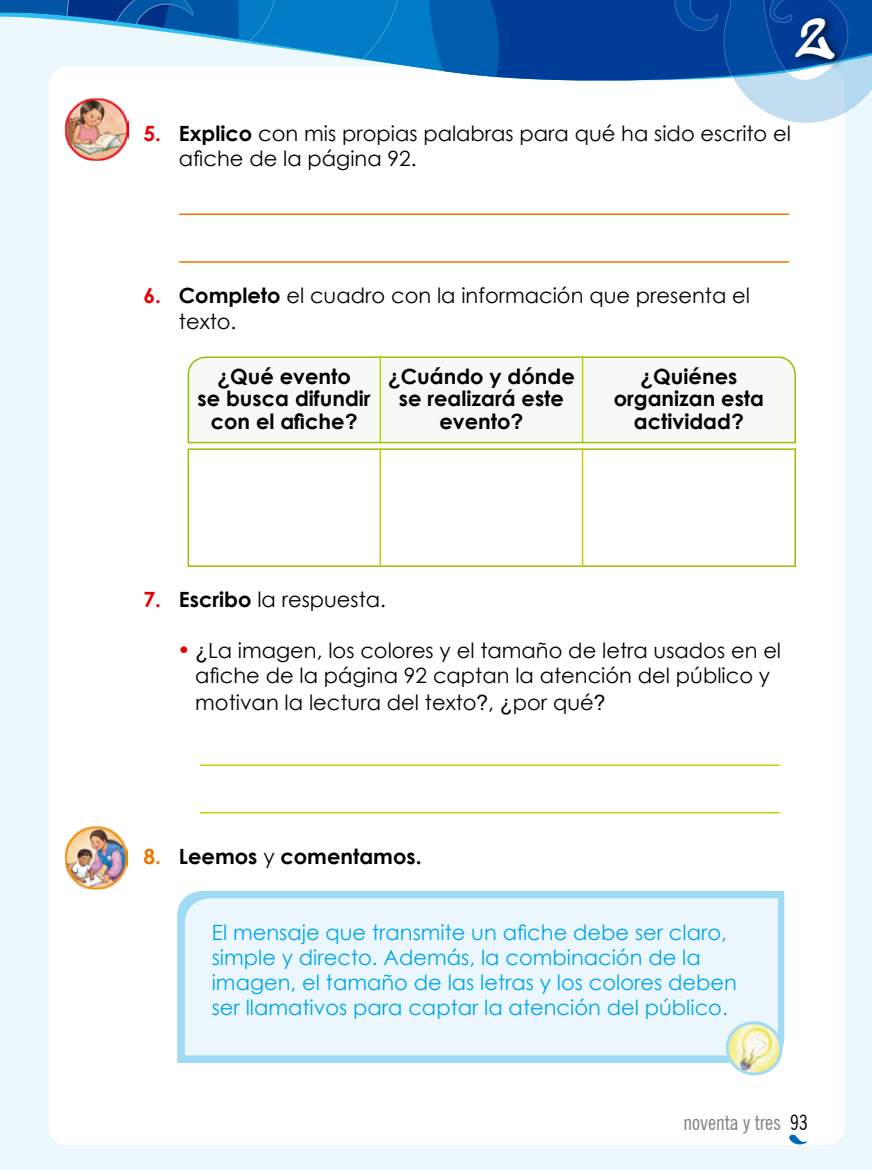
<style>
.page{position:relative;width:872px;height:1170px;background:#fff}
.page>*{position:absolute;margin:0;border:0;box-sizing:border-box;transform-origin:0 0}
.t1{font:39px "wickhophandwriting";color:#fff}
.t2{font:21px/25.2px "Century Gothic";color:#000}
.t3{font:21px/25.2px "Century Gothic";color:#00a6eb}
.t4{font:700 21px/22.5px "Century Gothic";color:#000;text-align:center}
.t5{font:condensed 21px "News Gothic BT";color:#818084}
.t6{font:700 21px "Century Gothic";color:#e60005}
.s1{font-weight:700}
.s2{font-family:"Arial"}
.s3{font-size:22.5px;color:#e60005}
.s4{color:#ee7500}
.s5{font-weight:400}
.s6{color:#000}
</style>
<div class="page">
<div style="left:0;top:0;width:872px;height:1169px;background:#edf8fd"></div>
<div style="left:49px;top:67px;width:795px;height:1077px;background:#fff;border-radius:18px"></div>
<svg style="left:0;top:0;width:872px;height:124px"></svg>
<div style="left:791px;top:13px;width:54px;height:57px;background:#000;opacity:.75"></div>
<hr style="left:180px;top:213px;width:608px;height:2px;background:#ee7500">
<hr style="left:180px;top:261px;width:608px;height:2px;background:#ee7500">
<svg style="left:187px;top:356px;width:609px;height:88px"></svg>
<div style="left:188px;top:448px;width:608px;height:119px;background:#fff;border:2px solid #98c000"></div>
<hr style="left:582px;top:449px;width:1px;height:117px;background:#c2d100">
<hr style="left:379px;top:449px;width:2px;height:117px;background:#c2d100">
<hr style="left:582px;top:358px;width:1px;height:83px;background:#c2d100">
<hr style="left:379px;top:358px;width:2px;height:83px;background:#c2d100">
<img style="left:65px;top:97px;width:63px;height:64px">
<hr style="left:201px;top:764px;width:578px;height:2px;background:#c2d100">
<hr style="left:201px;top:811px;width:578px;height:2px;background:#c2d100">
<div style="left:177px;top:891px;width:607px;height:171px;background:#9fdaf7"></div>
<div style="left:185px;top:898px;width:593px;height:157px;background:#ebf7fd"></div>
<svg style="left:721px;top:1017px;width:64px;height:59px;background:#e2ecd7"></svg>
<img style="left:64px;top:826px;width:63px;height:62px">
<svg style="left:784px;top:1134px;width:24px;height:11px"></svg>
<h1 class="t1" style="left:796px;top:12px;width:38px">2</h1>
<p class="t6" style="left:143px;top:117px;width:19px">5.</p>
<p class="t2" style="left:179px;top:120px;width:613px"><span class="s1">Explico</span> con mis propias palabras para qué ha sido escrito el afiche de la página 92.</p>
<p class="t6" style="left:143px;top:280px;width:19px">6.</p>
<p class="t2" style="left:179px;top:283px;width:572px"><span class="s1">Completo</span> el cuadro con la información que presenta el texto.</p>
<p class="t4" style="left:197px;top:364px;width:175px"><span class="s2">¿</span>Qué evento<br>se busca difundir con el afiche<span class="s2">?</span></p>
<p class="t4" style="left:388px;top:364px;width:188px"><span class="s2">¿</span>Cuándo y dónde se realizará este evento<span class="s2">?</span></p>
<p class="t4" style="left:613px;top:363px;width:152px"><span class="s2">¿</span>Quiénes organizan esta actividad<span class="s2">?</span></p>
<p class="t6" style="left:143px;top:583px;width:19px">7.</p>
<p class="t2" style="left:179px;top:586px;width:209px"><span class="s1">Escribo</span> la respuesta.</p>
<p class="t2" style="left:195px;top:637px;width:587px;line-height:26.1px;text-indent:-18px"><span class="s3">•</span> <span class="s2">¿</span>La imagen, los colores y el tamaño de letra usados en el afiche de la página 92 captan la atención del público y motivan la lectura del texto<span class="s2">?</span>, <span class="s2">¿</span>por qué<span class="s2">?</span></p>
<p class="t4" style="left:143px;top:844px;width:280px"><span class="s4">8.</span> Leemos <span class="s5">y</span> comentamos.</p>
<p class="t3" style="left:212px;top:919px;width:527px">El mensaje que transmite un afiche debe ser claro, simple y directo. Además, la combinación de la imagen, el tamaño de las letras y los colores deben ser llamativos para captar la atención del público.</p>
<p class="t5" style="left:683px;top:1109px;width:126px">noventa y tres <span class="s6">93</span></p>
</div>
